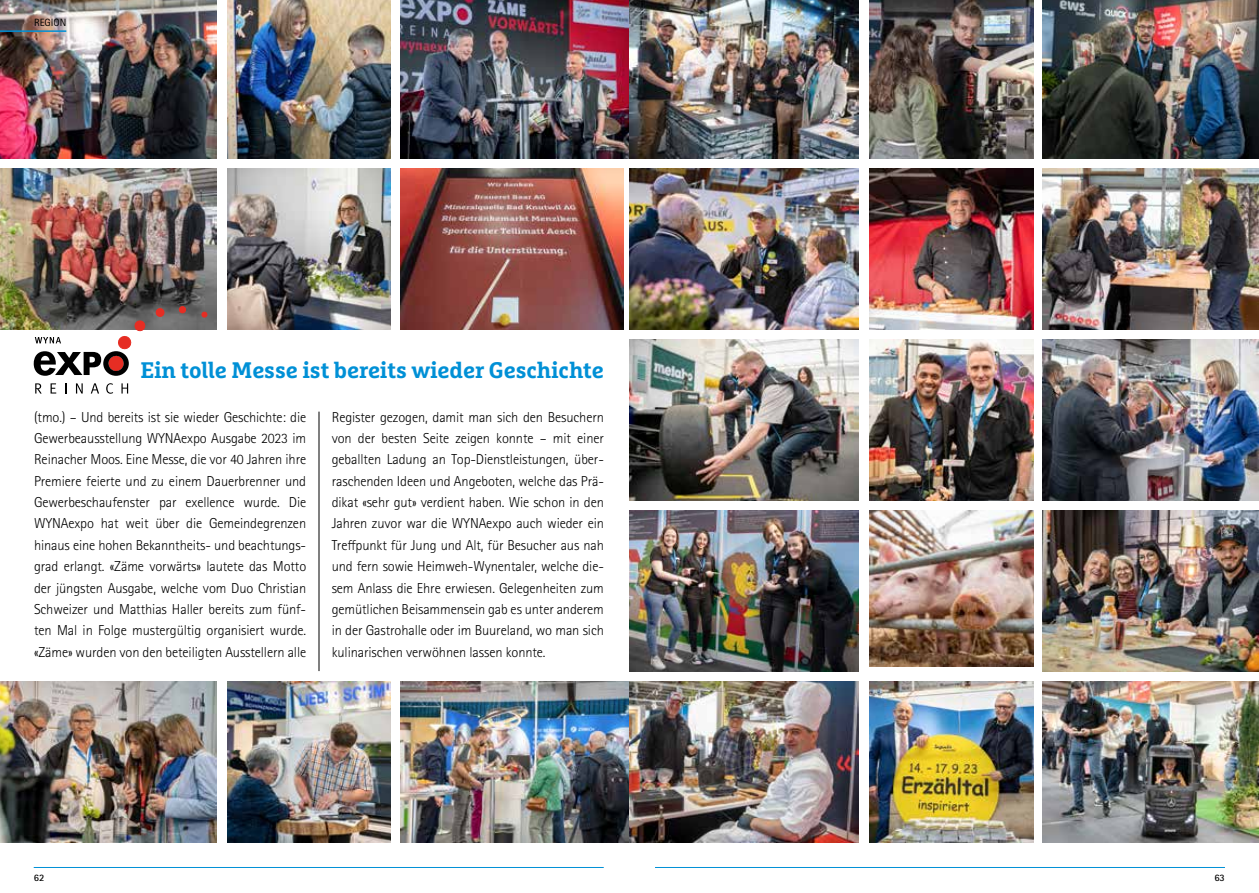
<style>
.page{position:relative;width:1259px;height:893px;background:#fff}
.page>*{position:absolute;margin:0;border:0;box-sizing:border-box;transform-origin:0 0}
.t1{font:700 22.5px "Marselis Slab Pro";letter-spacing:-.01em;color:#0090d6}
.t2{font:300 14.4px/21.3px "Rotis Sans Serif Std";letter-spacing:-.01em;color:#000;text-align:justify}
.t3{font:10.5px "Rotis Sans Serif Std";color:#000}
.t4{font:700 9.9px "Rotis Sans Serif Std";color:#000}
</style>
<div class="page">
<img style="left:227px;top:169px;width:164px;height:161px">
<img style="left:0;top:0;width:217px;height:158px">
<img style="left:0;top:169px;width:217px;height:160px">
<img style="left:0;top:681px;width:217px;height:161px">
<img style="left:400px;top:169px;width:224px;height:160px">
<img style="left:400px;top:681px;width:458px;height:161px">
<img style="left:227px;top:0;width:164px;height:158px">
<img style="left:227px;top:681px;width:164px;height:161px">
<img style="left:400px;top:0;width:458px;height:158px">
<img style="left:869px;top:169px;width:164px;height:161px">
<img style="left:869px;top:340px;width:164px;height:160px">
<img style="left:629px;top:169px;width:229px;height:160px">
<img style="left:629px;top:340px;width:229px;height:160px">
<img style="left:629px;top:510px;width:229px;height:161px">
<img style="left:1042px;top:169px;width:217px;height:160px">
<img style="left:1042px;top:340px;width:217px;height:160px">
<img style="left:1042px;top:510px;width:217px;height:161px">
<img style="left:1042px;top:681px;width:217px;height:161px">
<img style="left:869px;top:0;width:164px;height:158px">
<img style="left:869px;top:510px;width:164px;height:157px">
<img style="left:869px;top:681px;width:164px;height:161px">
<img style="left:1042px;top:0;width:217px;height:158px">
<svg style="left:35px;top:383px;width:7px;height:11px"></svg>
<svg style="left:51px;top:383px;width:5px;height:11px"></svg>
<svg style="left:76px;top:383px;width:7px;height:11px"></svg>
<svg style="left:91px;top:383px;width:8px;height:11px"></svg>
<svg style="left:106px;top:383px;width:7px;height:11px"></svg>
<svg style="left:121px;top:383px;width:7px;height:11px"></svg>
<svg style="left:156px;top:308px;width:8px;height:9px"></svg>
<div style="left:179px;top:306px;width:7px;height:7px;background:#e62d23;border-radius:50%"></div>
<div style="left:179px;top:306px;width:7px;height:7px;border:1px solid #e62d23;border-radius:50%"></div>
<svg style="left:202px;top:312px;width:5px;height:5px"></svg>
<svg style="left:34px;top:320px;width:111px;height:56px"></svg>
<hr style="left:319px;top:412px;width:1px;height:259px;background:#000">
<hr style="left:0;top:30px;width:66px;height:2px;background:#0090d6">
<hr style="left:34px;top:867px;width:570px;height:1px;background:#0090d6">
<hr style="left:655px;top:867px;width:570px;height:1px;background:#0090d6">
<p class="t3" style="left:34px;top:16px;width:34px">REGION</p>
<h1 class="t1" style="left:140px;top:356px;width:465px">Ein tolle Messe ist bereits wieder Geschichte</h1>
<p class="t2" style="left:34px;top:406px;width:274px">(tmo.) – Und bereits ist sie wieder Geschichte: die Gewerbeausstellung WYNAexpo Ausgabe 2023 im Reinacher Moos. Eine Messe, die vor 40 Jahren ihre Premiere feierte und zu einem Dauerbrenner und Gewerbeschaufenster par exellence wurde. Die WYNAexpo hat weit über die Gemeindegrenzen hinaus eine hohen Bekanntheits- und beachtungs&shy;grad erlangt. «Zäme vorwärts» lautete das Motto der jüngsten Ausgabe, welche vom Duo Christian Schweizer und Matthias Haller bereits zum fünf&shy;ten Mal in Folge mustergültig organisiert wurde. «Zäme» wurden von den beteiligten Ausstellern alle</p>
<p class="t2" style="left:332px;top:406px;width:274px">Register gezogen, damit man sich den Besuchern von der besten Seite zeigen konnte – mit einer geballten Ladung an Top-Dienstleistungen, über&shy;raschenden Ideen und Angeboten, welche das Prä&shy;dikat «sehr gut» verdient haben. Wie schon in den Jahren zuvor war die WYNAexpo auch wieder ein Treffpunkt für Jung und Alt, für Besucher aus nah und fern sowie Heimweh-Wynentaler, welche die&shy;sem Anlass die Ehre erwiesen. Gelegenheiten zum gemütlichen Beisammensein gab es unter anderem in der Gastrohalle oder im Buureland, wo man sich kulinarischen verwöhnen lassen konnte.</p>
<p class="t4" style="left:34px;top:871px;width:12px">62</p>
<p class="t4" style="left:1214px;top:871px;width:12px">63</p>
</div>
